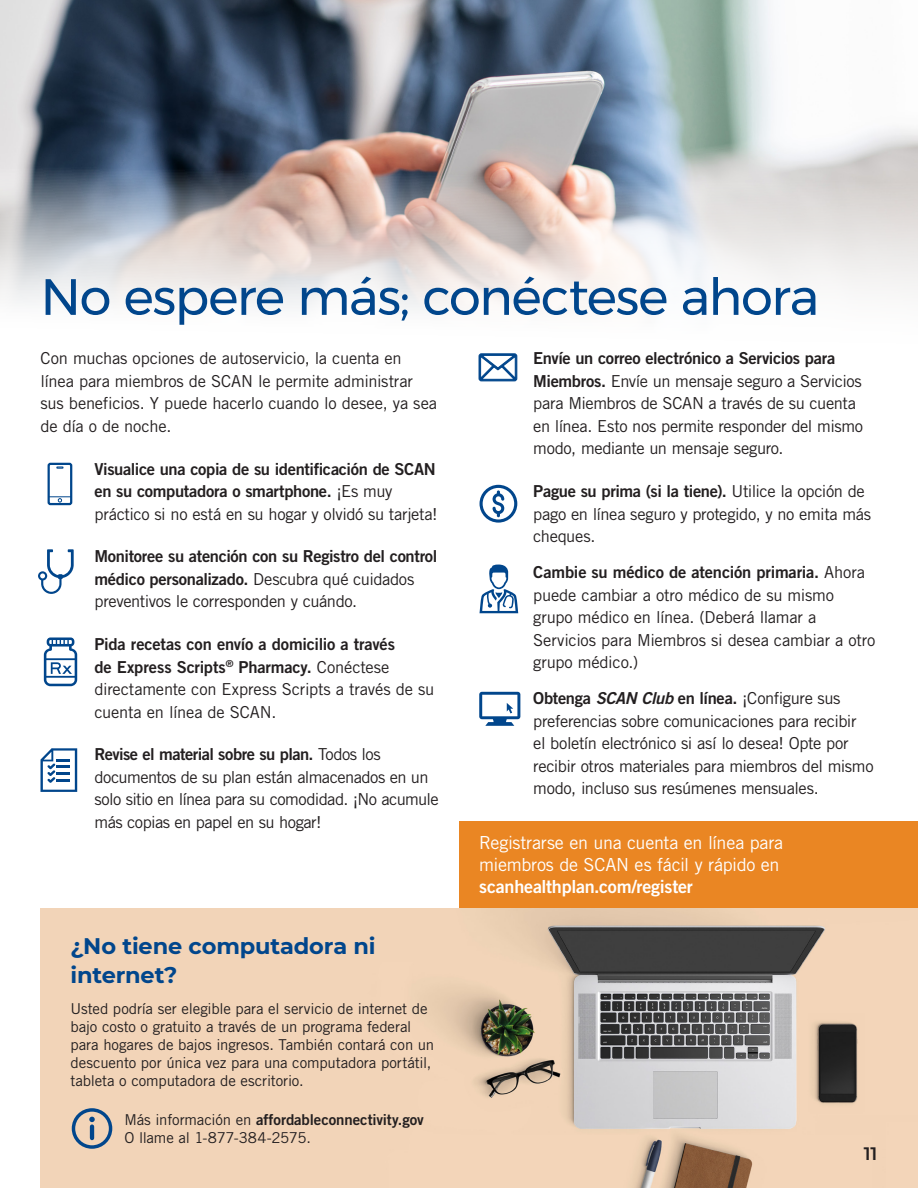
<style>
.page{position:relative;width:918px;height:1188px;background:#fff}
.page>*{position:absolute;margin:0;border:0;box-sizing:border-box;transform-origin:0 0}
.t1{font:51px "Montserrat";letter-spacing:-.025em;color:#01468c}
.t2{font:700 22.5px/28.8px "Montserrat";letter-spacing:-.01em;color:#01468c}
.Body{font:18px/21.6px "Trade Gothic LT Std";letter-spacing:-.015em;color:#fff}
.t3{font:600 18px "Montserrat";color:#231f20}
.Body-2{font:16.5px/22.5px "Trade Gothic LT Std";letter-spacing:-.02em;color:#231f20}
.Body-3{font:16.5px/22.5px "Trade Gothic LT Std Bd 2";letter-spacing:-.02em;color:#231f20}
.Body-4{font:15px/18px "Trade Gothic LT Std";letter-spacing:-.005em;color:#231f20}
.s1{font-family:"Trade Gothic LT Std"}
.s2{font-family:"Trade Gothic LT Std Bd 2"}
.s3{font-family:"Trade Gothic LT Std Bd 2 Obl"}
</style>
<div class="page">
<img style="left:0;top:0;width:918px;height:311px">
<div style="left:459px;top:821px;width:459px;height:88px;background:#ea8623"></div>
<img style="left:40px;top:909px;width:878px;height:279px">
<div style="left:48px;top:463px;width:24px;height:42px;border:2px solid #01468c;border-radius:2px"></div>
<svg style="left:56px;top:467px;width:7px;height:2px"></svg>
<svg style="left:48px;top:496px;width:23px;height:6px"></svg>
<svg style="left:44px;top:637px;width:33px;height:49px"></svg>
<svg style="left:41px;top:748px;width:36px;height:44px"></svg>
<svg style="left:478px;top:353px;width:40px;height:29px"></svg>
<svg style="left:480px;top:485px;width:37px;height:38px"></svg>
<svg style="left:480px;top:565px;width:38px;height:48px"></svg>
<svg style="left:479px;top:692px;width:41px;height:34px"></svg>
<div style="left:72px;top:1108px;width:40px;height:41px;border:3px solid #01468c;border-radius:50%"></div>
<hr style="left:90px;top:1127px;width:4px;height:11px;background:#01468c">
<svg style="left:89px;top:1117px;width:6px;height:5px"></svg>
<svg style="left:38px;top:549px;width:36px;height:45px"></svg>
<h1 class="t1" style="left:40px;top:258px;width:780px">No espere más; conéctese ahora</h1>
<p class="Body-2" style="left:40px;top:347px;width:398px">Con muchas opciones de autoservicio, la cuenta en línea para miembros de SCAN le permite administrar sus beneficios. Y puede hacerlo cuando lo desee, ya sea de día o de noche.</p>
<p class="Body-3" style="left:94px;top:457px;width:345px">Visualice una copia de su identificación de SCAN en su computadora o smartphone. <span class="s1">¡Es muy práctico si no está en su hogar y olvidó su tarjeta!</span></p>
<p class="Body-3" style="left:94px;top:545px;width:344px">Monitoree su atención con su Registro del control médico personalizado. <span class="s1">Descubra qué cuidados preventivos le corresponden y cuándo.</span></p>
<p class="Body-2" style="left:94px;top:633px;width:341px"><span class="s2">Pida recetas con envío a domicilio a través<br>de Express Scripts</span><sup>®</sup> <span class="s2">Pharmacy.</span> Conéctese directamente con Express Scripts a través de su cuenta en línea de SCAN.</p>
<p class="Body-2" style="left:94px;top:743px;width:346px"><span class="s2">Revise el material sobre su plan.</span> Todos los documentos de su plan están almacenados en un solo sitio en línea para su comodidad. ¡No acumule más copias en papel en su hogar!</p>
<p class="Body-2" style="left:533px;top:347px;width:331px"><span class="s2">Envíe un correo electrónico a Servicios para Miembros.</span> Envíe un mensaje seguro a Servicios para Miembros de SCAN a través de su cuenta en línea. Esto nos permite responder del mismo modo, mediante un mensaje seguro.</p>
<p class="Body-2" style="left:533px;top:480px;width:340px"><span class="s2">Pague su prima (si la tiene).</span> Utilice la opción de pago en línea seguro y protegido, y no emita más cheques.</p>
<p class="Body-2" style="left:533px;top:561px;width:344px"><span class="s2">Cambie su médico de atención primaria.</span> Ahora puede cambiar a otro médico de su mismo grupo médico en línea. (Deberá llamar a Servicios para Miembros si desea cambiar a otro grupo médico.)</p>
<p class="Body-2" style="left:533px;top:687px;width:342px"><span class="s2">Obtenga</span> <span class="s3">SCAN Club</span> <span class="s2">en línea.</span> ¡Configure sus preferencias sobre comunicaciones para recibir<br>el boletín electrónico si así lo desea! Opte por recibir otros materiales para miembros del mismo modo, incluso sus resúmenes mensuales.</p>
<p class="Body" style="left:479px;top:832px;width:306px">Registrarse en una cuenta en línea para miembros de SCAN es fácil y rápido en <span class="s2">scanhealthplan.com/register</span></p>
<h2 class="t2" style="left:70px;top:931px;width:307px">¿No tiene computadora ni internet?</h2>
<p class="Body-4" style="left:70px;top:1000px;width:365px">Usted podría ser elegible para el servicio de internet de bajo costo o gratuito a través de un programa federal para hogares de bajos ingresos. También contará con un descuento por única vez para una computadora portátil, tableta o computadora de escritorio.</p>
<p class="Body-4" style="left:124px;top:1110px;width:301px">Más información en <span class="s2">affordableconnectivity.gov<br></span>O llame al 1-877-384-2575.</p>
<p class="t3" style="left:864px;top:1140px;width:15px">11</p>
</div>
